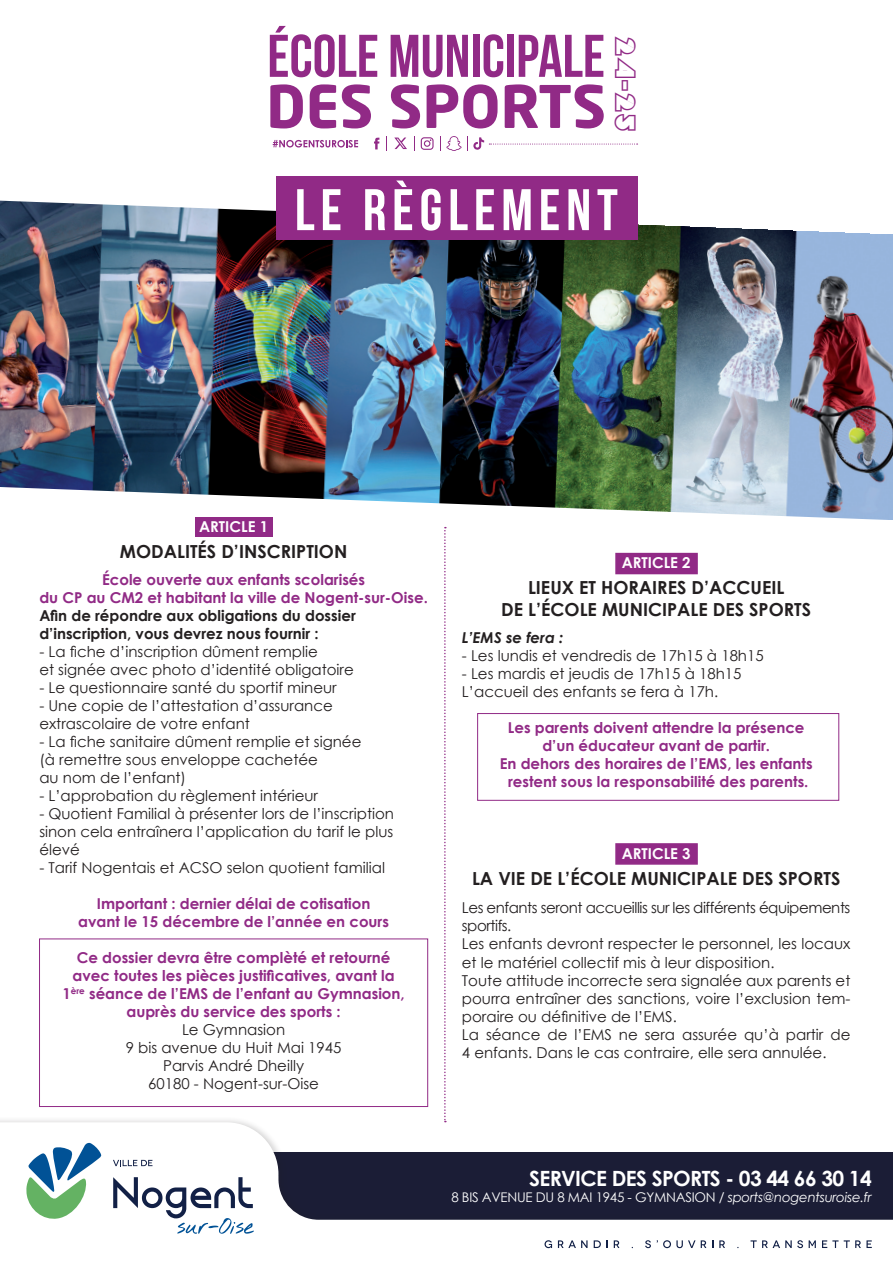
<style>
.page{position:relative;width:893px;height:1263px;background:#fff}
.page>*{position:absolute;margin:0;border:0;box-sizing:border-box;transform-origin:0 0}
.t1{font:60px "Bebas Neue";color:#912a86}
.t2{font:58.5px "Bebas Neue";letter-spacing:.1em;color:#fff}
.t3{font:700 57.9px "Neo Sans Std";color:#912a86}
.t4{font:28.5px "Aramis";color:#912a86}
.t5{font:700 21px "Century Gothic";letter-spacing:-.03em;color:#fff}
.t6{font:700 18px "Century Gothic";color:#231f20}
.t7{font:15px/18px "Century Gothic";color:#231f20}
.t8{font:700 15px "Century Gothic";color:#912a86}
.t9{font:700 15px "Century Gothic";color:#231f20}
.t10{font:15px/18px "Century Gothic";letter-spacing:-.03em;color:#231f20}
.t11{font:700 15px "Century Gothic";color:#fff}
.t12{font:italic 700 15px "Century Gothic";color:#231f20}
.t13{font:13.35px "Century Gothic";letter-spacing:-.02em;color:#fff}
.s1{font-style:italic}
</style>
<div class="page">
<div style="left:615px;top:553px;width:83px;height:21px;background:#912a86"></div>
<div style="left:615px;top:843px;width:83px;height:22px;background:#912a86;border:2px solid #912a86"></div>
<div style="left:195px;top:517px;width:77px;height:20px;background:#912a86"></div>
<img style="left:0;top:201px;width:893px;height:319px">
<div style="left:276px;top:176px;width:362px;height:63px;background:#912a86"></div>
<div style="left:0;top:1116px;width:893px;height:147px;background:#231f20;opacity:.19"></div>
<svg style="left:0;top:1122px;width:893px;height:141px"></svg>
<svg style="left:113px;top:1177px;width:141px;height:57px"></svg>
<svg style="left:113px;top:1160px;width:39px;height:6px"></svg>
<svg style="left:26px;top:1142px;width:76px;height:79px"></svg>
<svg style="left:544px;top:1240px;width:8px;height:8px"></svg>
<svg style="left:558px;top:1240px;width:30px;height:8px"></svg>
<svg style="left:594px;top:1240px;width:14px;height:8px"></svg>
<svg style="left:614px;top:1240px;width:5px;height:8px"></svg>
<svg style="left:645px;top:1240px;width:50px;height:8px"></svg>
<svg style="left:701px;top:1240px;width:5px;height:8px"></svg>
<svg style="left:719px;top:1240px;width:6px;height:8px"></svg>
<svg style="left:751px;top:1240px;width:52px;height:8px"></svg>
<svg style="left:809px;top:1240px;width:7px;height:8px"></svg>
<svg style="left:822px;top:1240px;width:16px;height:8px"></svg>
<svg style="left:844px;top:1240px;width:28px;height:8px"></svg>
<div style="left:39px;top:939px;width:389px;height:168px;border:1px solid #912a86"></div>
<div style="left:477px;top:713px;width:362px;height:87px;border:1px solid #912a86"></div>
<svg style="left:273px;top:140px;width:85px;height:7px"></svg>
<svg style="left:421px;top:137px;width:13px;height:13px"></svg>
<svg style="left:374px;top:138px;width:5px;height:11px"></svg>
<svg style="left:414px;top:136px;width:1px;height:15px"></svg>
<svg style="left:440px;top:136px;width:198px;height:15px"></svg>
<svg style="left:394px;top:138px;width:13px;height:11px"></svg>
<svg style="left:444px;top:527px;width:2px;height:595px"></svg>
<p class="t1" style="left:267px;top:23px;width:339px">ÉCOLE MUNICIPALE</p>
<p class="t3" style="left:266px;top:69px;width:341px">DES SPORTS</p>
<p class="t4" style="left:642px;top:36px;width:97px;rotate:90deg">24-25</p>
<p class="t2" style="left:295px;top:178px;width:324px">LE RÈGLEMENT</p>
<p class="t11" style="left:199px;top:516px;width:70px">ARTICLE 1</p>
<p class="t6" style="left:120px;top:538px;width:229px">MODALITÉS D’INSCRIPTION</p>
<p class="t8" style="left:102px;top:568px;width:265px">École ouverte aux enfants scolarisés</p>
<p class="t8" style="left:39px;top:586px;width:390px">du CP au CM2 et habitant la ville de Nogent-sur-Oise.</p>
<p class="t9" style="left:39px;top:604px;width:318px">Afin de répondre aux obligations du dossier</p>
<p class="t9" style="left:39px;top:622px;width:281px">d’inscription, vous devrez nous fournir :</p>
<p class="t7" style="left:39px;top:642px;width:280px">- La fiche d’inscription dûment remplie</p>
<p class="t7" style="left:39px;top:660px;width:316px">et signée avec photo d’identité obligatoire</p>
<p class="t7" style="left:39px;top:678px;width:299px">- Le questionnaire santé du sportif mineur</p>
<p class="t7" style="left:39px;top:696px;width:295px">- Une copie de l’attestation d’assurance extrascolaire de votre enfant</p>
<p class="t7" style="left:39px;top:732px;width:324px">- La fiche sanitaire dûment remplie et signée</p>
<p class="t7" style="left:39px;top:750px;width:280px">(à remettre sous enveloppe cachetée</p>
<p class="t7" style="left:39px;top:768px;width:148px">au nom de l’enfant)</p>
<p class="t7" style="left:39px;top:786px;width:280px">- L’approbation du règlement intérieur</p>
<p class="t7" style="left:39px;top:804px;width:356px;text-align:justify">- Quotient Familial à présenter lors de l’inscription sinon cela entraînera l’application du tarif le plus élevé</p>
<p class="t7" style="left:39px;top:858px;width:347px">- Tarif Nogentais et ACSO selon quotient familial</p>
<p class="t8" style="left:97px;top:892px;width:275px">Important : dernier délai de cotisation</p>
<p class="t8" style="left:78px;top:910px;width:312px">avant le 15 décembre de l’année en cours</p>
<p class="t8" style="left:77px;top:946px;width:315px">Ce dossier devra être complèté et retourné</p>
<p class="t8" style="left:73px;top:964px;width:324px">avec toutes les pièces justificatives, avant la</p>
<p class="t8" style="left:63px;top:982px;width:344px">1<sup>ère</sup> séance de l’EMS de l’enfant au Gymnasion,</p>
<p class="t8" style="left:126px;top:1000px;width:216px">auprès du service des sports :</p>
<p class="t7" style="left:182px;top:1020px;width:105px">Le Gymnasion</p>
<p class="t7" style="left:126px;top:1038px;width:217px">9 bis avenue du Huit Mai 1945</p>
<p class="t7" style="left:163px;top:1056px;width:142px">Parvis André Dheilly</p>
<p class="t7" style="left:148px;top:1074px;width:172px">60180 - Nogent-sur-Oise</p>
<p class="t11" style="left:622px;top:552px;width:70px">ARTICLE 2</p>
<p class="t6" style="left:528px;top:574px;width:258px">LIEUX ET HORAIRES D’ACCUEIL</p>
<p class="t6" style="left:501px;top:596px;width:311px">DE L’ÉCOLE MUNICIPALE DES SPORTS</p>
<p class="t12" style="left:462px;top:627px;width:103px">L’EMS se fera :</p>
<p class="t7" style="left:462px;top:647px;width:303px">- Les lundis et vendredis de 17h15 à 18h15</p>
<p class="t7" style="left:462px;top:665px;width:281px">- Les mardis et jeudis de 17h15 à 18h15</p>
<p class="t7" style="left:462px;top:683px;width:258px">L’accueil des enfants se fera à 17h.</p>
<p class="t8" style="left:508px;top:717px;width:298px">Les parents doivent attendre la présence</p>
<p class="t8" style="left:542px;top:735px;width:229px">d’un éducateur avant de partir.</p>
<p class="t8" style="left:500px;top:753px;width:314px">En dehors des horaires de l’EMS, les enfants</p>
<p class="t8" style="left:508px;top:771px;width:302px">restent sous la responsabilité des parents.</p>
<p class="t11" style="left:622px;top:843px;width:70px">ARTICLE 3</p>
<p class="t6" style="left:472px;top:865px;width:370px">LA VIE DE L’ÉCOLE MUNICIPALE DES SPORTS</p>
<p class="t10" style="left:462px;top:899px;width:390px">Les enfants seront accueillis sur les différents équipements sportifs.</p>
<p class="t7" style="left:462px;top:935px;width:390px">Les enfants devront respecter le personnel, les locaux et le matériel collectif mis à leur disposition.</p>
<p class="t7" style="left:462px;top:971px;width:390px;text-align:justify">Toute attitude incorrecte sera signalée aux parents et pourra entraîner des sanctions, voire l’exclusion tem&shy;poraire ou définitive de l’EMS.</p>
<p class="t7" style="left:462px;top:1025px;width:390px">La séance de l’EMS ne sera assurée qu’à partir de<br>4 enfants. Dans le cas contraire, elle sera annulée.</p>
<p class="t5" style="left:529px;top:1162px;width:344px">SERVICE DES SPORTS - 03 44 66 30 14</p>
<p class="t13" style="left:451px;top:1188px;width:422px">8 BIS AVENUE DU 8 MAI 1945 - GYMNASION / <span class="s1">sports@nogentsuroise.fr</span></p>
</div>
